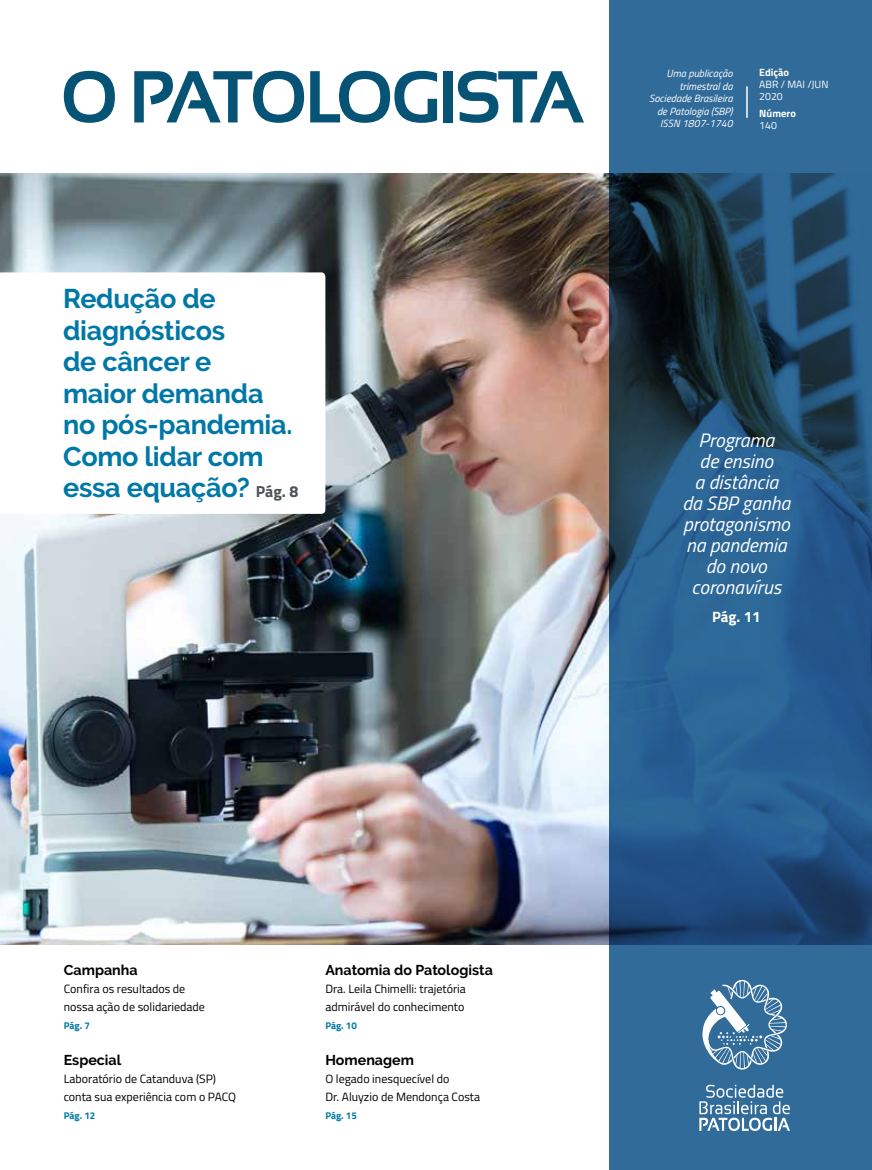
<style>
.page{position:relative;width:872px;height:1170px;background:#fff}
.page>*{position:absolute;margin:0;border:0;box-sizing:border-box;transform-origin:0 0}
.t1{font:700 27px/31.5px "Raleway";letter-spacing:-.01em;color:#0078a7}
.t2{font:italic 19.5px/21px "Titillium Web";color:#fff;text-align:center}
.t3{font:700 15px "Titillium Web";color:#fff}
.t4{font:700 14.25px "Raleway";color:#000}
.t5{font:12px/18px "Titillium Web";color:#000}
.t6{font:italic 10.5px/12.6px "Titillium Web";color:#fff;text-align:right}
.t7{font:10.5px/12px "Titillium Web";color:#fff}
.t8{font:700 10.5px "Titillium Web";color:#fff}
.t9{font:700 9.75px "Titillium Web";color:#0078a7}
.s1{font-family:"Titillium Web";font-size:15.9px;color:#4d5356}
</style>
<div class="page">
<img style="left:0;top:173px;width:609px;height:771px">
<svg style="left:609px;top:0;width:263px;height:1169px;background:#275881"></svg>
<svg style="left:699px;top:1084px;width:91px;height:46px;background:#6893b5"></svg>
<svg style="left:702px;top:979px;width:85px;height:90px;background:#638fb2"></svg>
<svg style="left:64px;top:71px;width:51px;height:52px"></svg>
<svg style="left:134px;top:71px;width:170px;height:52px"></svg>
<svg style="left:310px;top:71px;width:127px;height:52px"></svg>
<div style="left:443px;top:71px;width:10px;height:51px;background:#075375"></div>
<svg style="left:458px;top:71px;width:126px;height:52px"></svg>
<svg style="left:0;top:272px;width:325px;height:242px"></svg>
<hr style="left:746px;top:86px;width:1px;height:32px;background:#fff">
<h1 class="t1" style="left:63px;top:283px;width:237px">Redução de diagnósticos<br>de câncer e<br>maior demanda no pós-pandemia.<br>Como lidar com essa equação? <span class="s1">Pág. 8</span></h1>
<p class="t4" style="left:64px;top:961px;width:75px">Campanha</p>
<p class="t5" style="left:64px;top:978px;width:143px">Confira os resultados de nossa ação de solidariedade</p>
<p class="t9" style="left:64px;top:1017px;width:27px">Pág. 7</p>
<p class="t4" style="left:64px;top:1051px;width:59px">Especial</p>
<p class="t5" style="left:64px;top:1068px;width:174px">Laboratório de Catanduva (SP) conta sua experiência com o PACQ</p>
<p class="t9" style="left:64px;top:1107px;width:33px">Pág. 12</p>
<p class="t4" style="left:325px;top:961px;width:169px">Anatomia do Patologista</p>
<p class="t5" style="left:325px;top:978px;width:142px">Dra. Leila Chimelli: trajetória admirável do conhecimento</p>
<p class="t9" style="left:325px;top:1017px;width:33px">Pág. 10</p>
<p class="t4" style="left:325px;top:1051px;width:90px">Homenagem</p>
<p class="t5" style="left:325px;top:1068px;width:156px">O legado inesquecível do<br>Dr. Aluyzio de Mendonça Costa</p>
<p class="t9" style="left:325px;top:1107px;width:33px">Pág. 15</p>
<p class="t6" style="left:649px;top:66px;width:85px">Uma publicação trimestral da<br>Sociedade Brasileira de Patologia (SBP)<br>ISSN 1807-1740</p>
<p class="t8" style="left:759px;top:64px;width:31px">Edição</p>
<p class="t7" style="left:759px;top:78px;width:71px">ABR / MAI /JUN<br>2020</p>
<p class="t8" style="left:759px;top:105px;width:38px">Número</p>
<p class="t7" style="left:759px;top:118px;width:19px">140</p>
<h2 class="t2" style="left:682px;top:428px;width:109px">Programa<br>de ensino<br>a distância da SBP ganha protagonismo na pandemia do novo coronavírus</h2>
<p class="t3" style="left:712px;top:605px;width:50px">Pág. 11</p>
</div>
